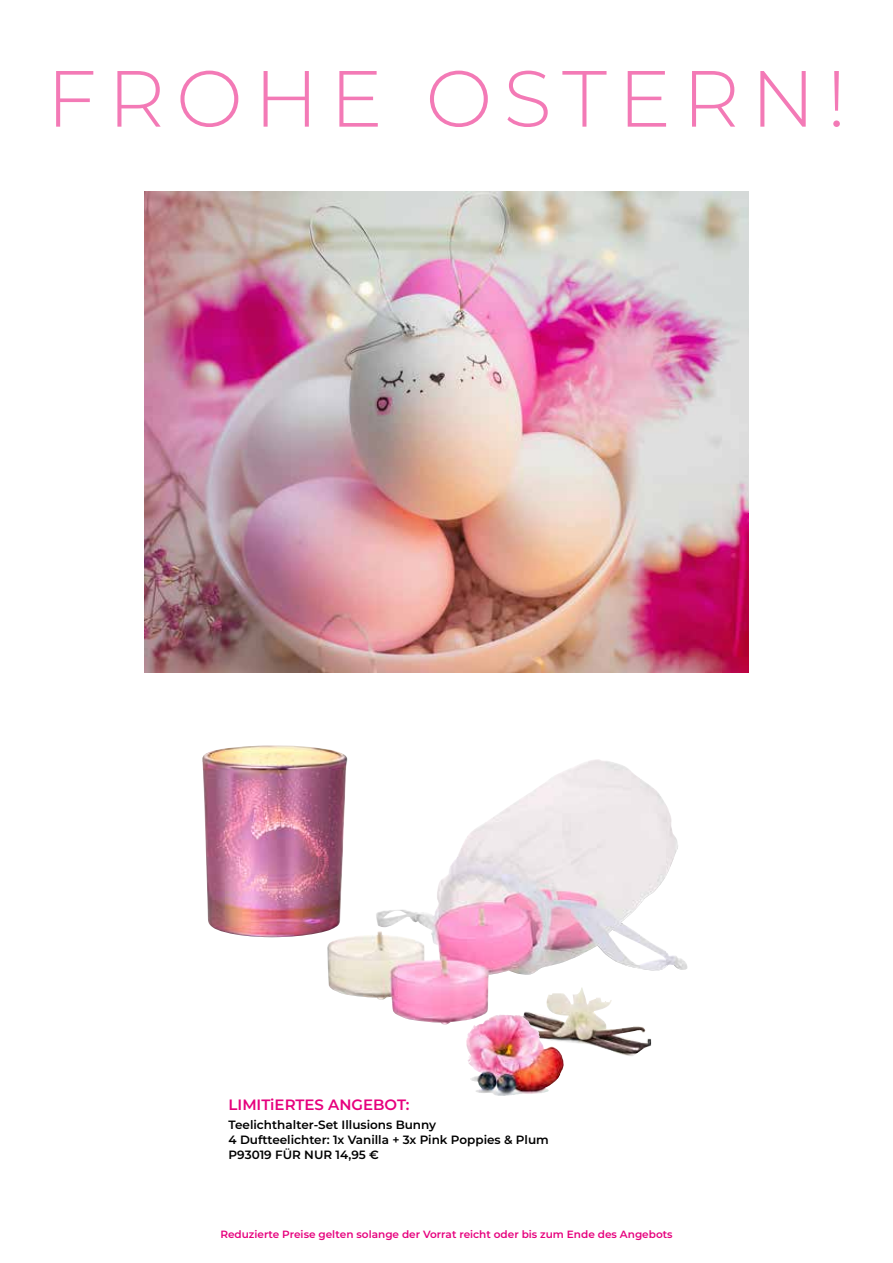
<style>
.page{position:relative;width:893px;height:1263px;background:#fff}
.page>*{position:absolute;margin:0;border:0;box-sizing:border-box;transform-origin:0 0}
.t1{font:300 79.5px "Montserrat";letter-spacing:.14em;color:#f159a4}
.t2{font:600 15px "Montserrat";color:#e6007d}
.t3{font:600 12px/15px "Montserrat";color:#000}
.t4{font:600 10.5px "Montserrat";color:#e6007d}
</style>
<div class="page">
<img style="left:144px;top:191px;width:605px;height:482px">
<img style="left:202px;top:745px;width:390px;height:280px">
<img style="left:504px;top:987px;width:147px;height:69px">
<img style="left:466px;top:1014px;width:34px;height:48px">
<h1 class="t1" style="left:46px;top:44px;width:802px">FROHE OSTERN!</h1>
<p class="t2" style="left:229px;top:1094px;width:183px">LIMITiERTES ANGEBOT:</p>
<p class="t3" style="left:229px;top:1116px;width:322px">Teelichthalter-Set Illusions Bunny<br>4 Duftteelichter: 1x Vanilla + 3x Pink Poppies &amp; Plum<br>P93019 FÜR NUR 14,95 €</p>
<p class="t4" style="left:220px;top:1226px;width:454px">Reduzierte Preise gelten solange der Vorrat reicht oder bis zum Ende des Angebots</p>
</div>
